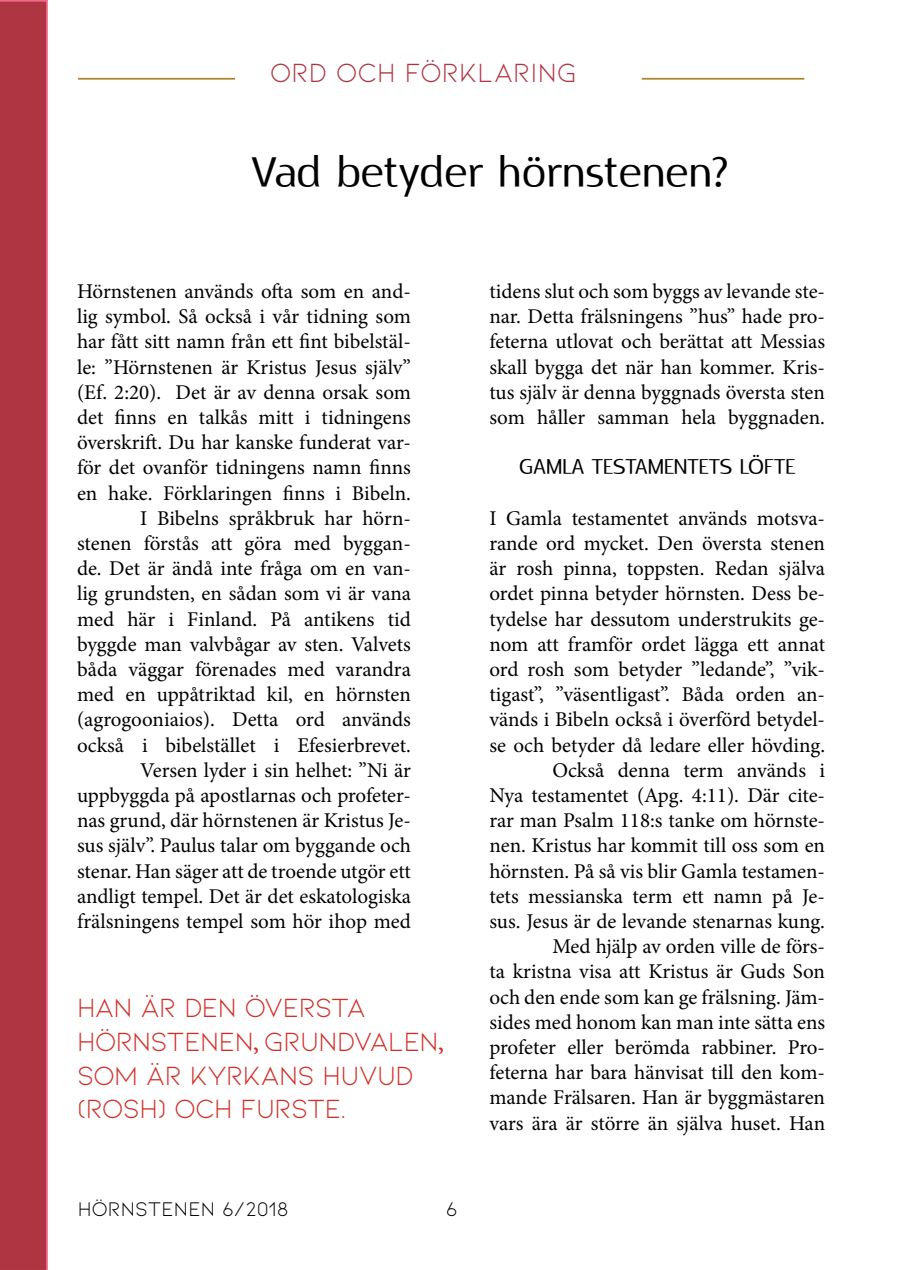
<style>
.page{position:relative;width:903px;height:1270px;background:#fff}
.page>*{position:absolute;margin:0;border:0;box-sizing:border-box;transform-origin:0 0}
.t1{font:42px "Rabelo";color:#000}
.t2{font:28px/33.6px "Kiona";letter-spacing:-.025em;color:#d12e27}
.t3{font:28px "Kiona";color:#ae3541}
.t4{font:21px/25.2px "Minion Pro";letter-spacing:-.005em;color:#000;text-align:right}
.t5{font:21px "Rabelo";color:#000}
.t6{font:21px "Kiona";color:#000}
.s1{font-family:"Minion Pro"}
</style>
<div class="page">
<hr style="left:78px;top:78px;width:157px;height:2px;background:#ad832d">
<hr style="left:642px;top:78px;width:162px;height:2px;background:#ad832d">
<div style="left:0;top:0;width:48px;height:1270px;background:#ae3541"></div>
<h2 class="t3" style="left:270px;top:57px;width:308px">ORD OCH FÖRKLARING</h2>
<h1 class="t1" style="left:251px;top:147px;width:479px">Vad betyder hörnstenen?</h1>
<p class="t4" style="left:77px;top:279px;width:335px">Hörnstenen används ofta som en and&shy;lig symbol. Så också i vår tidning som har fått sitt namn från ett fint bibelstäl&shy;le: ”Hörnstenen är Kristus Jesus själv” (Ef. 2:20). Det är av denna orsak som det finns en talkås mitt i tidningens överskrift. Du har kanske funderat var&shy;för det ovanför tidningens namn finns en hake. Förklaringen finns i Bibeln.<br>I Bibelns språkbruk har hörn-<br>stenen förstås att göra med byggan&shy;de. Det är ändå inte fråga om en van&shy;lig grundsten, en sådan som vi är vana med här i Finland. På antikens tid byggde man valvbågar av sten. Valvets båda väggar förenades med varandra med en uppåtriktad kil, en hörnsten (agrogooniaios). Detta ord används också i bibelstället i Efesierbrevet.<br>Versen lyder i sin helhet: ”Ni är uppbyggda på apostlarnas och profeter&shy;nas grund, där hörnstenen är Kristus Je&shy;sus själv”. Paulus talar om byggande och stenar. Han säger att de troende utgör ett andligt tempel. Det är det eskatologiska frälsningens tempel som hör ihop med</p>
<h2 class="t2" style="left:77px;top:991px;width:369px">HAN ÄR DEN ÖVERSTA<br>HÖRNSTENEN<span class="s1">,</span> GRUNDVALEN<span class="s1">,<br></span>SOM ÄR KYRKANS HUVUD (ROSH) OCH FURSTE.</h2>
<p class="t6" style="left:78px;top:1197px;width:212px">HÖRNSTENEN 6/2018</p>
<p class="t6" style="left:446px;top:1197px;width:13px">6</p>
<p class="t4" style="left:489px;top:279px;width:337px;text-align:justify">tidens slut och som byggs av levande ste&shy;nar. Detta frälsningens ”hus” hade pro&shy;feterna utlovat och berättat att Messias skall bygga det när han kommer. Kris&shy;tus själv är denna byggnads översta sten som håller samman hela byggnaden.</p>
<p class="t5" style="left:519px;top:455px;width:277px">GAMLA TESTAMENTETS LÖFTE</p>
<p class="t4" style="left:489px;top:506px;width:337px">I Gamla testamentet används motsva&shy;rande ord mycket. Den översta stenen är rosh pinna, toppsten. Redan själva ordet pinna betyder hörnsten. Dess be&shy;tydelse har dessutom understrukits ge&shy;nom att framför ordet lägga ett annat ord rosh som betyder ”ledande”, ”vik&shy;tigast”, ”väsentligast”. Båda orden an&shy;vänds i Bibeln också i överförd betydel&shy;se och betyder då ledare eller hövding.<br>Också denna term används i<br>Nya testamentet (Apg. 4:11). Där cite&shy;rar man Psalm 118:s tanke om hörnste&shy;nen. Kristus har kommit till oss som en hörnsten. På så vis blir Gamla testamen&shy;tets messianska term ett namn på Je&shy;sus. Jesus är de levande stenarnas kung.<br>Med hjälp av orden ville de förs-<br>ta kristna visa att Kristus är Guds Son och den ende som kan ge frälsning. Jäm&shy;sides med honom kan man inte sätta ens profeter eller berömda rabbiner. Pro&shy;feterna har bara hänvisat till den kom&shy;mande Frälsaren. Han är byggmästaren vars ära är större än själva huset. Han</p>
</div>
